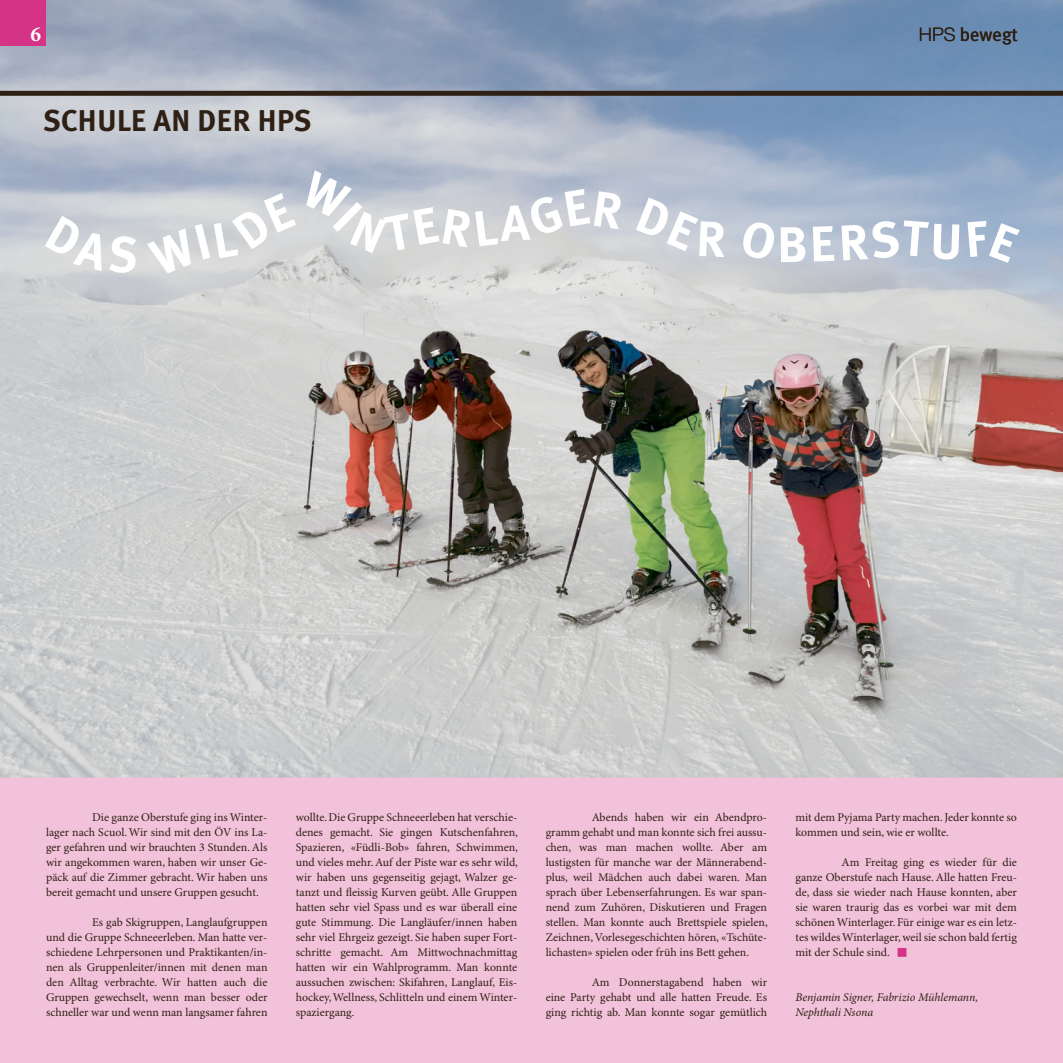
<style>
.page{position:relative;width:1063px;height:1063px;background:#f2c2da}
.page>*{position:absolute;margin:0;border:0;box-sizing:border-box;transform-origin:0 0}
.t1{font:700 50px "Meta Plus";color:#fff}
.t2{font:700 30px "Meta Plus";color:#2e2014}
.t3{font:700 21.25px "Minion Pro";color:#fff}
.t4{font:18.75px "Meta Plus";color:#2e2014}
.t5{font:11.88px/15px "Minion Pro";color:#2e2014;text-align:justify}
.t6{font:italic 11.88px/15px "Minion Pro";letter-spacing:-.01em;color:#2e2014}
.s1{font-family:"Helvetica Neue LT Std";font-weight:300}
</style>
<div class="page">
<img style="left:0;top:0;width:1063px;height:778px">
<div style="left:0;top:0;width:46px;height:46px;background:#d53386"></div>
<div style="left:0;top:91px;width:1063px;height:5px;background:#2e2014"></div>
<svg style="left:45px;top:215px;width:92px;height:58px"></svg>
<svg style="left:147px;top:170px;width:477px;height:106px"></svg>
<svg style="left:636px;top:197px;width:90px;height:60px"></svg>
<div style="left:740px;top:219px;width:38px;height:42px;background:#c1cad7"></div>
<svg style="left:813px;top:226px;width:21px;height:36px"></svg>
<svg style="left:841px;top:219px;width:118px;height:41px"></svg>
<svg style="left:967px;top:220px;width:53px;height:43px"></svg>
<h3 class="t3" style="left:30px;top:26px;width:12px">6</h3>
<h2 class="t2" style="left:44px;top:107px;width:270px">SCHULE AN DER HPS</h2>
<h1 class="t1" style="left:777px;top:222px;width:32px">B</h1>
<h3 class="t4" style="left:919px;top:26px;width:101px"><span class="s1">HPS</span> bewegt</h3>
<p class="t5" style="left:46px;top:811px;width:223px;text-indent:46px">Die ganze Oberstufe ging ins Winter&shy;lager nach Scuol. Wir sind mit den ÖV ins La&shy;ger gefahren und wir brauchten 3 Stunden. Als wir angekommen waren, haben wir unser Ge&shy;päck auf die Zimmer gebracht. Wir haben uns bereit gemacht und unsere Gruppen gesucht.</p>
<p class="t5" style="left:46px;top:916px;width:223px;text-indent:46px">Es gab Skigruppen, Langlaufgruppen und die Gruppe Schneeerleben. Man hatte ver&shy;schiedene Lehrpersonen und Praktikanten/in&shy;nen als Gruppenleiter/innen mit denen man den Alltag verbrachte. Wir hatten auch die Gruppen gewechselt, wenn man besser oder schneller war und wenn man langsamer fahren</p>
<p class="t5" style="left:296px;top:811px;width:224px">wollte. Die Gruppe Schneeerleben hat verschie&shy;denes gemacht. Sie gingen Kutschenfahren, Spazieren, «Füdli-Bob» fahren, Schwimmen, und vieles mehr. Auf der Piste war es sehr wild, wir haben uns gegenseitig gejagt, Walzer ge&shy;tanzt und fleissig Kurven geübt. Alle Gruppen hatten sehr viel Spass und es war überall eine gute Stimmung. Die Langläufer/innen haben sehr viel Ehrgeiz gezeigt. Sie haben super Fort&shy;schritte gemacht. Am Mittwochnachmittag hatten wir ein Wahlprogramm. Man konnte aussuchen zwischen: Skifahren, Langlauf, Eis&shy;hockey, Wellness, Schlitteln und einem Winter&shy;spaziergang.</p>
<p class="t5" style="left:546px;top:811px;width:224px;text-indent:46px">Abends haben wir ein Abendpro&shy;gramm gehabt und man konnte sich frei aussu&shy;chen, was man machen wollte. Aber am lustigsten für manche war der Männerabend&shy;plus, weil Mädchen auch dabei waren. Man sprach über Lebenserfahrungen. Es war span&shy;nend zum Zuhören, Diskutieren und Fragen stellen. Man konnte auch Brettspiele spielen, Zeichnen, Vorlesegeschichten hören, «Tschüte&shy;lichasten» spielen oder früh ins Bett gehen.</p>
<p class="t5" style="left:546px;top:976px;width:223px;text-indent:46px">Am Donnerstagabend haben wir eine Party gehabt und alle hatten Freude. Es ging richtig ab. Man konnte sogar gemütlich</p>
<p class="t5" style="left:795px;top:811px;width:223px">mit dem Pyjama Party machen. Jeder konnte so kommen und sein, wie er wollte.</p>
<p class="t5" style="left:795px;top:856px;width:223px;text-indent:46px">Am Freitag ging es wieder für die ganze Oberstufe nach Hause. Alle hatten Freu&shy;de, dass sie wieder nach Hause konnten, aber sie waren traurig das es vorbei war mit dem schönen Winterlager. Für einige war es ein letz&shy;tes wildes Winterlager, weil sie schon bald fertig mit der Schule sind.</p>
<p class="t6" style="left:795px;top:991px;width:184px">Benjamin Signer, Fabrizio Mühlemann,<br>Nephthali Nsona</p>
</div>
